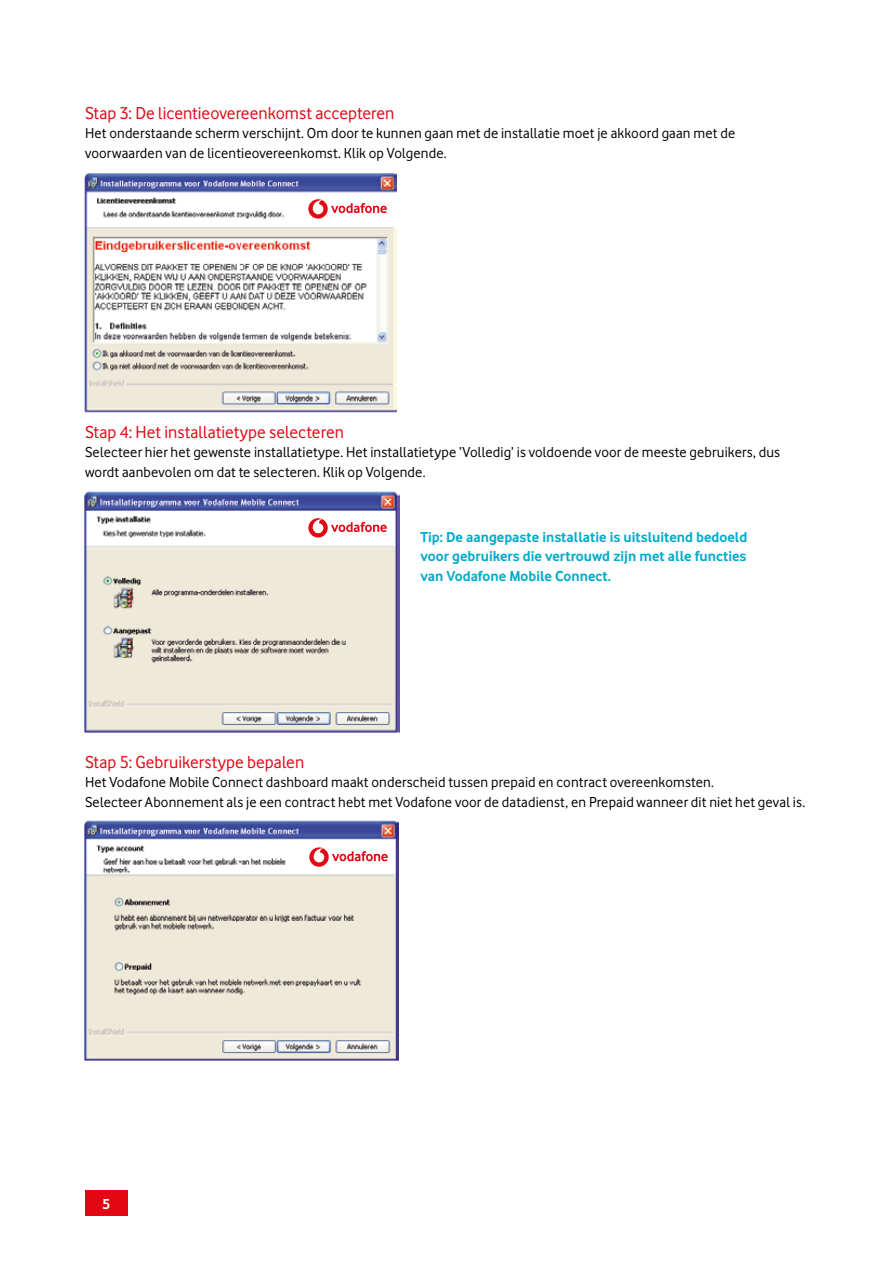
<style>
.page{position:relative;width:893px;height:1263px;background:#fff}
.page>*{position:absolute;margin:0;border:0;box-sizing:border-box;transform-origin:0 0}
.t1{font:18px "VF Regular";color:#e30613}
.t2{font:15px/19.5px "VF Regular";letter-spacing:.01em;color:#000}
.t3{font:500 15px/19.5px "VF Bold";color:#00acc9;text-align:justify}
.t4{font:500 15px "VF Bold";color:#fff}
</style>
<div class="page">
<div style="left:85px;top:1191px;width:43px;height:25px;background:#e30613"></div>
<img style="left:84px;top:173px;width:312px;height:240px">
<img style="left:84px;top:491px;width:315px;height:242px">
<img style="left:84px;top:820px;width:315px;height:241px">
<div style="left:307px;top:196px;width:81px;height:26px;background:#fff"></div>
<svg style="left:308px;top:199px;width:20px;height:20px"></svg>
<svg style="left:313px;top:200px;width:10px;height:14px"></svg>
<svg style="left:331px;top:203px;width:56px;height:10px"></svg>
<div style="left:306px;top:844px;width:85px;height:26px;background:#fff"></div>
<svg style="left:309px;top:847px;width:20px;height:20px"></svg>
<svg style="left:314px;top:848px;width:10px;height:14px"></svg>
<svg style="left:332px;top:851px;width:56px;height:10px"></svg>
<div style="left:304px;top:515px;width:87px;height:26px;background:#fff"></div>
<svg style="left:308px;top:518px;width:20px;height:19px"></svg>
<svg style="left:313px;top:519px;width:10px;height:14px"></svg>
<svg style="left:331px;top:522px;width:56px;height:10px"></svg>
<p class="t1" style="left:85px;top:102px;width:311px">Stap 3: De licentieovereenkomst accepteren</p>
<p class="t2" style="left:85px;top:123px;width:652px">Het onderstaande scherm verschijnt. Om door te kunnen gaan met de installatie moet je akkoord gaan met de voorwaarden van de licentieovereenkomst. Klik op Volgende.</p>
<p class="t1" style="left:85px;top:421px;width:260px">Stap 4: Het installatietype selecteren</p>
<p class="t2" style="left:85px;top:442px;width:696px">Selecteer hier het gewenste installatietype. Het installatietype ‘Volledig’ is voldoende voor de meeste gebruikers, dus wordt aanbevolen om dat te selecteren. Klik op Volgende.</p>
<p class="t3" style="left:420px;top:527px;width:328px">Tip: De aangepaste installatie is uitsluitend bedoeld voor gebruikers die vertrouwd zijn met alle functies van Vodafone Mobile Connect.</p>
<p class="t1" style="left:85px;top:751px;width:221px">Stap 5: Gebruikerstype bepalen</p>
<p class="t2" style="left:85px;top:772px;width:722px">Het Vodafone Mobile Connect dashboard maakt onderscheid tussen prepaid en contract overeenkomsten.<br>Selecteer Abonnement als je een contract hebt met Vodafone voor de datadienst, en Prepaid wanneer dit niet het geval is.</p>
<p class="t4" style="left:102px;top:1195px;width:9px">5</p>
</div>
